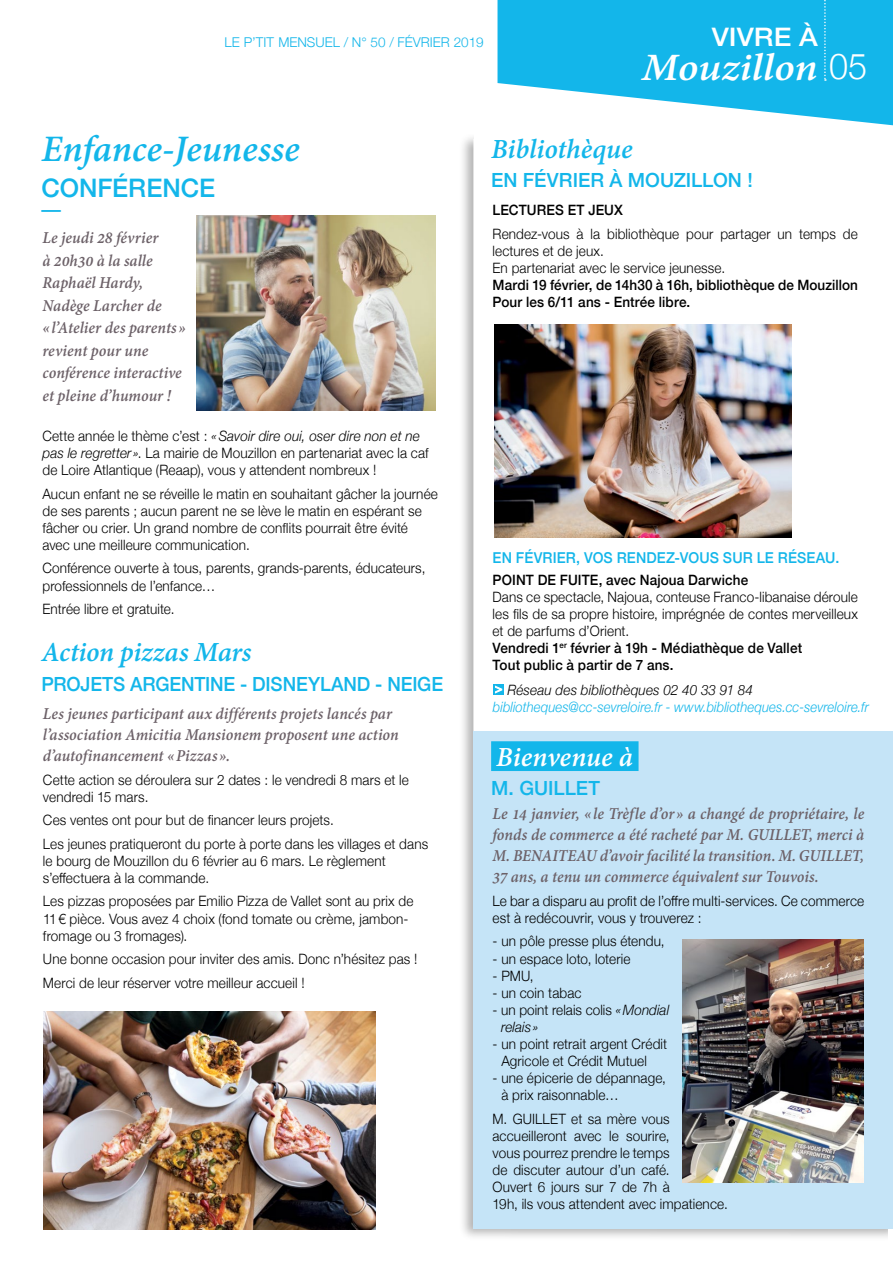
<style>
.page{position:relative;width:893px;height:1263px;background:#fff}
.page>*{position:absolute;margin:0;border:0;box-sizing:border-box;transform-origin:0 0}
.t1{font:italic 700 42px "Adobe Devanagari";letter-spacing:-.005em;color:#fff;scale:1.1 1}
.t2{font:italic 700 40.5px "Adobe Devanagari";letter-spacing:-.005em;color:#13b6ea}
.t3{font:italic 700 39px "Helvetica Neue";color:#13b6ea}
.t4{font:italic 700 30px "Adobe Devanagari";letter-spacing:-.005em;color:#13b6ea}
.t5{font:italic 700 30px "Adobe Devanagari";letter-spacing:-.005em;color:#fff}
.t6{font:500 25.5px "Helvetica Neue";color:#13b6ea}
.t7{font:500 25.5px "Helvetica Neue";color:#fff;scale:1.1 1}
.t8{font:500 19.5px "Helvetica Neue";letter-spacing:-.005em;color:#13b6ea;scale:.96 1}
.t9{font:500 19.5px "Helvetica Neue";letter-spacing:-.005em;color:#13b6ea}
.t10{font:italic 700 18px/22.5px "Adobe Devanagari";color:#6c6168;scale:.95 1}
.t11{font:500 15px "Helvetica Neue";letter-spacing:.01em;color:#13b6ea;scale:.95 1}
.t12{font:300 14.25px/17.1px "Helvetica Neue";letter-spacing:.01em;color:#000;scale:.95 1}
.t13{font:500 14.25px/17.1px "Helvetica Neue";letter-spacing:.005em;color:#000;scale:.95 1}
.t14{font:italic 300 14.25px "Helvetica Neue";letter-spacing:.005em;color:#13b6ea;scale:.92 1}
.t15{font:italic 300 14.25px "Helvetica Neue";letter-spacing:.005em;color:#000;scale:.95 1}
.t16{font:300 13.5px "Helvetica Neue";color:#13b6ea}
.s1{font-family:"Helvetica Neue";font-weight:300;font-style:normal;font-size:36px}
.s2{font-style:italic}
.s3{font-weight:500}
</style>
<div class="page">
<div style="left:459px;top:133px;width:434px;height:1108px;background:#000;opacity:.3"></div>
<svg style="left:473px;top:139px;width:420px;height:592px"></svg>
<div style="left:474px;top:133px;width:419px;height:17px;background:#fff"></div>
<hr style="left:889px;top:153px;width:4px;height:1097px;background:#fff">
<div style="left:473px;top:731px;width:420px;height:498px;background:#c5e4f7"></div>
<svg style="left:497px;top:0;width:396px;height:125px;fill:#13b6ea"></svg>
<svg style="left:824px;top:0;width:2px;height:81px"></svg>
<img style="left:44px;top:1011px;width:332px;height:218px">
<div style="left:491px;top:741px;width:148px;height:30px;background:#13b6ea"></div>
<img style="left:494px;top:324px;width:297px;height:214px">
<img style="left:682px;top:939px;width:181px;height:244px">
<svg style="left:493px;top:684px;width:11px;height:11px"></svg>
<svg style="left:494px;top:685px;width:8px;height:9px"></svg>
<img style="left:196px;top:216px;width:240px;height:195px">
<p class="t16" style="left:225px;top:31px;width:261px">le p’tit Mensuel / N° 50 / FéVRIER 2019</p>
<h3 class="t7" style="left:712px;top:17px;width:98px">Vivre à</h3>
<h1 class="t1" style="left:641px;top:44px;width:207px">Mouzillon <span class="s1">05</span></h1>
<h2 class="t2" style="left:41px;top:126px;width:260px">Enfance-Jeunesse</h2>
<h3 class="t6" style="left:41px;top:167px;width:175px">conférence</h3>
<h3 class="t3" style="left:41px;top:163px;width:21px">_</h3>
<p class="t10" style="left:42px;top:228px;width:152px">Le jeudi 28 février<br>à 20h30 à la salle<br>Raphaël Hardy,<br>Nadège Larcher de<br>« l’Atelier des parents » revient pour une conférence interactive et pleine d’humour !</p>
<p class="t12" style="left:42px;top:426px;width:408px">Cette année le thème c’est : <span class="s2">«Savoir dire oui, oser dire non et ne pas le regretter »</span>. La mairie de Mouzillon en partenariat avec la caf de Loire Atlantique (Reaap), vous y attendent nombreux !</p>
<p class="t12" style="left:42px;top:484px;width:418px">Aucun enfant ne se réveille le matin en souhaitant gâcher la journée de ses parents ; aucun parent ne se lève le matin en espérant se fâcher ou crier. Un grand nombre de conflits pourrait être évité avec une meilleure communication.</p>
<p class="t12" style="left:42px;top:559px;width:405px">Conférence ouverte à tous, parents, grands-parents, éducateurs, professionnels de l’enfance…</p>
<p class="t12" style="left:42px;top:599px;width:141px">Entrée libre et gratuite.</p>
<h3 class="t4" style="left:42px;top:635px;width:211px">Action pizzas Mars</h3>
<h3 class="t8" style="left:42px;top:668px;width:106px">PROJETS ARGENTINE</h3>
<h3 class="t8" style="left:240px;top:668px;width:110px">- DI SNEYLAND</h3>
<h3 class="t8" style="left:375px;top:668px;width:25px">- NEIGE</h3>
<p class="t10" style="left:43px;top:705px;width:376px;line-height:21px">Les jeunes participant aux différents projets lancés par l’association Amicitia Mansionem proposent une action d’autofinancement « Pizzas ».</p>
<p class="t12" style="left:43px;top:770px;width:387px">Cette action se déroulera sur 2 dates : le vendredi 8 mars et le vendredi 15 mars.</p>
<p class="t12" style="left:43px;top:807px;width:407px;line-height:23.5px">Ces ventes ont pour but de financer leurs projets.<br>Les jeunes pratiqueront du porte à porte dans les villages et dans</p>
<p class="t12" style="left:43px;top:851px;width:362px">le bourg de Mouzillon du 6 février au 6 mars. Le règlement s’effectuera à la commande.</p>
<p class="t12" style="left:43px;top:892px;width:391px">Les pizzas proposées par Emilio Pizza de Vallet sont au prix de<br>11€ pièce. Vous avez 4 choix (fond tomate ou crème, jambon&shy;fromage ou 3 fromages).</p>
<p class="t12" style="left:43px;top:946px;width:396px;line-height:23.5px">Une bonne occasion pour inviter des amis. Donc n’hésitez pas !<br>Merci de leur réserver votre meilleur accueil !</p>
<h3 class="t4" style="left:491px;top:132px;width:143px">Bibliothèque</h3>
<h3 class="t9" style="left:491px;top:165px;width:263px">En février à Mouzillon !</h3>
<p class="t13" style="left:493px;top:200px;width:139px">Lectures et j eux</p>
<p class="t12" style="left:493px;top:224px;width:386px">Rendez-vous à la bibliothèque pour partager un temps de lectures et de jeux.<br>En partenariat avec le service jeunesse.</p>
<p class="t13" style="left:493px;top:275px;width:386px">Mardi 19 février, de 14h30 à 16h, bibliothèque de Mouzillon<br>Pour les 6/11 ans - Entrée libre.</p>
<p class="t11" style="left:493px;top:546px;width:366px">En février, vos rendez-vous sur le réseau.</p>
<p class="t13" style="left:493px;top:570px;width:271px">Point de fuite, avec Najoua Darwiche</p>
<p class="t12" style="left:493px;top:587px;width:386px">Dans ce spectacle, Najoua, conteuse Franco-libanaise déroule les fils de sa propre histoire, imprégnée de contes merveilleux et de parfums d’Orient.<br><span class="s3">Vendredi 1</span><sup>er</sup> <span class="s3">février à 19h - Médiathèque de Vallet<br>Tout public à partir de 7 ans.</span></p>
<p class="t15" style="left:507px;top:679px;width:260px">Réseau des bibliothèques 02 40 33 91 84</p>
<p class="t14" style="left:493px;top:696px;width:410px">bibliotheques@cc-sevreloire.fr - www.bibliotheques.cc-sevreloire.fr</p>
<h3 class="t5" style="left:496px;top:740px;width:138px">Bienvenue à</h3>
<h3 class="t9" style="left:491px;top:772px;width:97px">M. GUI LLET</h3>
<p class="t10" style="left:493px;top:805px;width:393px;line-height:21px;text-align:justify">Le 14 janvier, « le Trèfle d’or » a changé de propriétaire, le fonds de commerce a été racheté par M. GUILLET, merci à M. BENAITEAU d’avoir facilité la transition. M. GUILLET, 37 ans, a tenu un commerce équivalent sur Touvois.</p>
<p class="t12" style="left:493px;top:891px;width:393px">Le bar a disparu au profit de l’offre multi-services. Ce commerce est à redécouvrir, vous y trouverez :</p>
<p class="t12" style="left:493px;top:932px;width:183px">- un pôle presse plus étendu,</p>
<p class="t12" style="left:493px;top:949px;width:147px">- un espace loto, loterie</p>
<p class="t12" style="left:493px;top:966px;width:45px">- PMU,</p>
<p class="t12" style="left:493px;top:983px;width:95px">- un coin tabac</p>
<p class="t12" style="left:501px;top:1000px;width:178px;text-indent:-9px">- un point relais colis <span class="s2">«Mondial relais»</span></p>
<p class="t12" style="left:501px;top:1034px;width:176px;text-indent:-9px">- un point retrait argent Crédit<br>Agricole et Crédit Mutuel</p>
<p class="t12" style="left:501px;top:1068px;width:175px;text-indent:-9px">- une épicerie de dépannage, à prix raisonnable…</p>
<p class="t12" style="left:493px;top:1109px;width:41px">M. GUILLET</p>
<p class="t12" style="left:493px;top:1109px;width:249px;text-indent:79px">et sa mère vous accueilleront avec le sourire,<br>vous pourrez prendre le temps<br>de discuter autour d’un café.<br>Ouvert 6 jours sur 7 de 7h à<br>19h, ils vous attendent avec impatience.</p>
</div>
